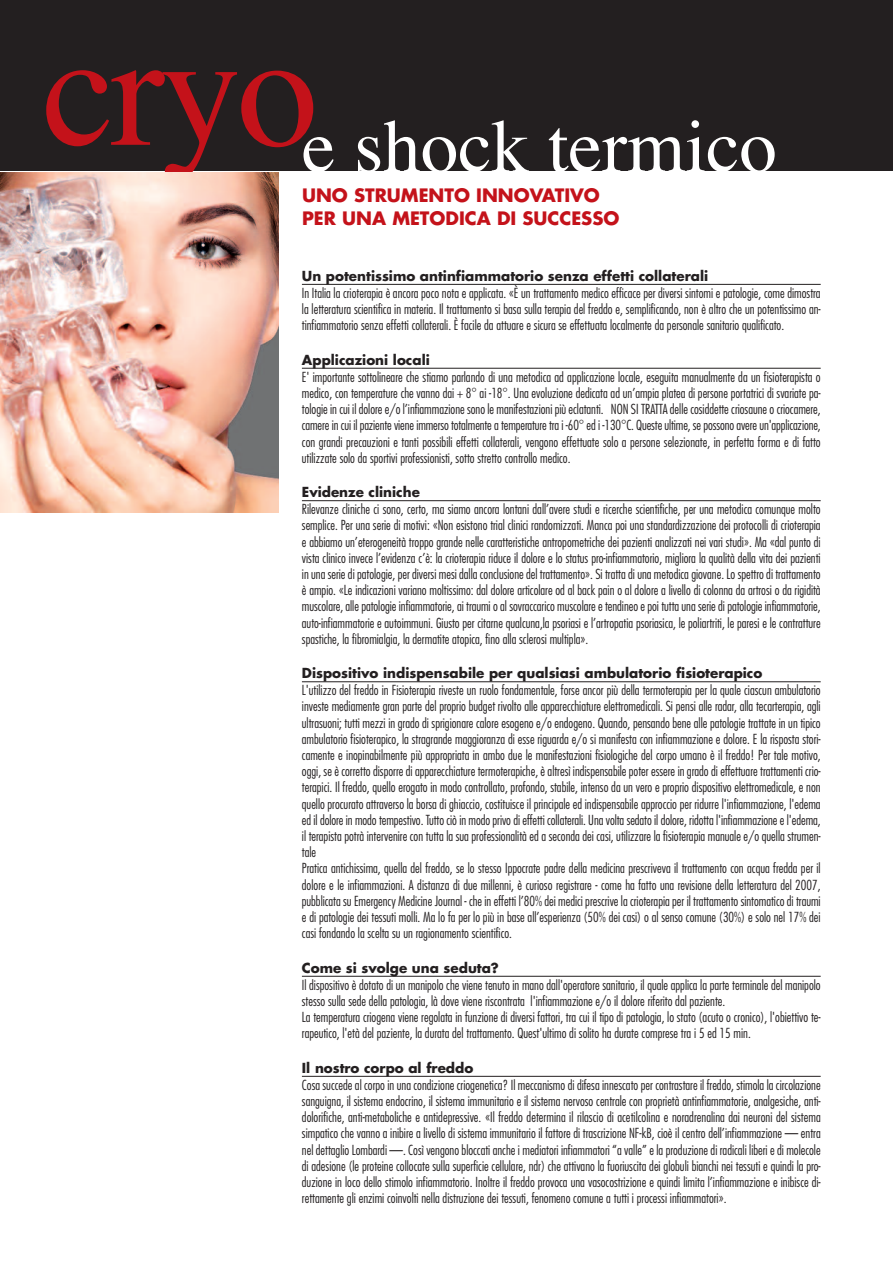
<style>
.page{position:relative;width:893px;height:1263px;background:#fff}
.page>*{position:absolute;margin:0;border:0;box-sizing:border-box;transform-origin:0 0}
.t1{font:75px "Times";color:#fff}
.t2{font:700 18px/23.4px "Futura";color:#c4121a}
.t3{font:300 condensed 13.5px/16.2px "Futura";color:#231f20;text-align:justify}
.t4{font:700 13.5px "Futura";color:#231f20}
</style>
<div class="page">
<hr style="left:302px;top:284px;width:519px;height:1px;background:#231f20">
<hr style="left:302px;top:368px;width:519px;height:1px;background:#231f20">
<hr style="left:302px;top:500px;width:519px;height:1px;background:#231f20">
<hr style="left:302px;top:681px;width:519px;height:1px;background:#231f20">
<hr style="left:302px;top:976px;width:519px;height:1px;background:#231f20">
<hr style="left:302px;top:1076px;width:519px;height:1px;background:#231f20">
<div style="left:0;top:0;width:893px;height:170px;background:#231f20"></div>
<img style="left:0;top:172px;width:278px;height:340px">
<h1 class="t1" style="left:43px;top:102px;width:736px"><sup>cryo</sup>e shock termico</h1>
<h2 class="t2" style="left:302px;top:185px;width:319px">UNO STRUMENTO INNOVATIVO<br>PER UNA METODICA DI SUCCESSO</h2>
<p class="t4" style="left:302px;top:269px;width:408px">Un potentissimo antinfiammatorio senza effetti collaterali</p>
<p class="t3" style="left:302px;top:286px;width:520px">In Italia la crioterapia è ancora poco nota e applicata. «È un trattamento medico efficace per diversi sintomi e patologie, come dimostra la letteratura scientifica in materia. Il trattamento si basa sulla terapia del freddo e, semplificando, non è altro che un potentissimo an&shy;tinfiammatorio senza effetti collaterali. È facile da attuare e sicura se effettuata localmente da personale sanitario qualificato.</p>
<p class="t4" style="left:302px;top:353px;width:129px">Applicazioni locali</p>
<p class="t3" style="left:302px;top:369px;width:520px">E' importante sottolineare che stiamo parlando di una metodica ad applicazione locale, eseguita manualmente da un fisioterapista o medico, con temperature che vanno dai + 8° ai -18°. Una evoluzione dedicata ad un’ampia platea di persone portatrici di svariate pa&shy;tologie in cui il dolore e/o l’infiammazione sono le manifestazioni più eclatanti. NON SI TRATTA delle cosiddette criosaune o criocamere, camere in cui il paziente viene immerso totalmente a temperature tra i -60° ed i -130°C. Queste ultime, se possono avere un'applicazione, con grandi precauzioni e tanti possibili effetti collaterali, vengono effettuate solo a persone selezionate, in perfetta forma e di fatto utilizzate solo da sportivi professionisti, sotto stretto controllo medico.</p>
<p class="t4" style="left:302px;top:485px;width:120px">Evidenze cliniche</p>
<p class="t3" style="left:302px;top:502px;width:520px">Rilevanze cliniche ci sono, certo, ma siamo ancora lontani dall’avere studi e ricerche scientifiche, per una metodica comunque molto semplice. Per una serie di motivi: «Non esistono trial clinici randomizzati. Manca poi una standardizzazione dei protocolli di crioterapia e abbiamo un’eterogeneità troppo grande nelle caratteristiche antropometriche dei pazienti analizzati nei vari studi». Ma «dal punto di vista clinico invece l’evidenza c’è: la crioterapia riduce il dolore e lo status pro-infiammatorio, migliora la qualità della vita dei pazienti in una serie di patologie, per diversi mesi dalla conclusione del trattamento». Si tratta di una metodica giovane. Lo spettro di trattamento è ampio. «Le indicazioni variano moltissimo: dal dolore articolare od al back pain o al dolore a livello di colonna da artrosi o da rigidità muscolare, alle patologie infiammatorie, ai traumi o al sovraccarico muscolare e tendineo e poi tutta una serie di patologie infiammatorie, auto-infiammatorie e autoimmuni. Giusto per citarne qualcuna,la psoriasi e l’artropatia psoriasica, le poliartriti, le paresi e le contratture spastiche, la fibromialgia, la dermatite atopica, fino alla sclerosi multipla».</p>
<p class="t4" style="left:302px;top:666px;width:462px">Dispositivo indispensabile per qualsiasi ambulatorio fisioterapico</p>
<p class="t3" style="left:302px;top:683px;width:520px;text-align:left">L'utilizzo del freddo in Fisioterapia riveste un ruolo fondamentale, forse ancor più della termoterapia per la quale ciascun ambulatorio investe mediamente gran parte del proprio budget rivolto alle apparecchiature elettromedicali. Si pensi alle radar, alla tecarterapia, agli ultrasuoni; tutti mezzi in grado di sprigionare calore esogeno e/o endogeno. Quando, pensando bene alle patologie trattate in un tipico ambulatorio fisioterapico, la stragrande maggioranza di esse riguarda e/o si manifesta con infiammazione e dolore. E la risposta stori&shy;camente e inopinabilmente più appropriata in ambo due le manifestazioni fisiologiche del corpo umano è il freddo! Per tale motivo, oggi, se è corretto disporre di apparecchiature termoterapiche, è altresì indispensabile poter essere in grado di effettuare trattamenti crio&shy;terapici. Il freddo, quello erogato in modo controllato, profondo, stabile, intenso da un vero e proprio dispositivo elettromedicale, e non quello procurato attraverso la borsa di ghiaccio, costituisce il principale ed indispensabile approccio per ridurre l'infiammazione, l'edema ed il dolore in modo tempestivo. Tutto ciò in modo privo di effetti collaterali. Una volta sedato il dolore, ridotta l'infiammazione e l'edema, il terapista potrà intervenire con tutta la sua professionalità ed a seconda dei casi, utilizzare la fisioterapia manuale e/o quella strumen&shy;tale<br>Pratica antichissima, quella del freddo, se lo stesso Ippocrate padre della medicina prescriveva il trattamento con acqua fredda per il dolore e le infiammazioni. A distanza di due millenni, è curioso registrare - come ha fatto una revisione della letteratura del 2007, pubblicata su Emergency Medicine Journal - che in effetti l’80% dei medici prescrive la crioterapia per il trattamento sintomatico di traumi e di patologie dei tessuti molli. Ma lo fa per lo più in base all’esperienza (50% dei casi) o al senso comune (30%) e solo nel 17% dei casi fondando la scelta su un ragionamento scientifico.</p>
<p class="t4" style="left:302px;top:961px;width:199px">Come si svolge una seduta?</p>
<p class="t3" style="left:302px;top:977px;width:520px;text-align:left">Il dispositivo è dotato di un manipolo che viene tenuto in mano dall'operatore sanitario, il quale applica la parte terminale del manipolo stesso sulla sede della patologia, là dove viene riscontrata l'infiammazione e/o il dolore riferito dal paziente.<br>La temperatura criogena viene regolata in funzione di diversi fattori, tra cui il tipo di patologia, lo stato (acuto o cronico), l'obiettivo te&shy;rapeutico, l'età del paziente, la durata del trattamento. Quest'ultimo di solito ha durate comprese tra i 5 ed 15 min.</p>
<p class="t4" style="left:302px;top:1061px;width:173px">Il nostro corpo al freddo</p>
<p class="t3" style="left:302px;top:1077px;width:520px">Cosa succede al corpo in una condizione criogenetica? Il meccanismo di difesa innescato per contrastare il freddo, stimola la circolazione sanguigna, il sistema endocrino, il sistema immunitario e il sistema nervoso centrale con proprietà antinfiammatorie, analgesiche, anti&shy;dolorifiche, anti-metaboliche e antidepressive. «Il freddo determina il rilascio di acetilcolina e noradrenalina dai neuroni del sistema simpatico che vanno a inibire a livello di sistema immunitario il fattore di trascrizione NF-kB, cioè il centro dell’infiammazione — entra nel dettaglio Lombardi —. Così vengono bloccati anche i mediatori infiammatori “a valle” e la produzione di radicali liberi e di molecole di adesione (le proteine collocate sulla superficie cellulare, ndr) che attivano la fuoriuscita dei globuli bianchi nei tessuti e quindi la pro&shy;duzione in loco dello stimolo infiammatorio. Inoltre il freddo provoca una vasocostrizione e quindi limita l’infiammazione e inibisce di&shy;rettamente gli enzimi coinvolti nella distruzione dei tessuti, fenomeno comune a tutti i processi infiammatori».</p>
</div>
